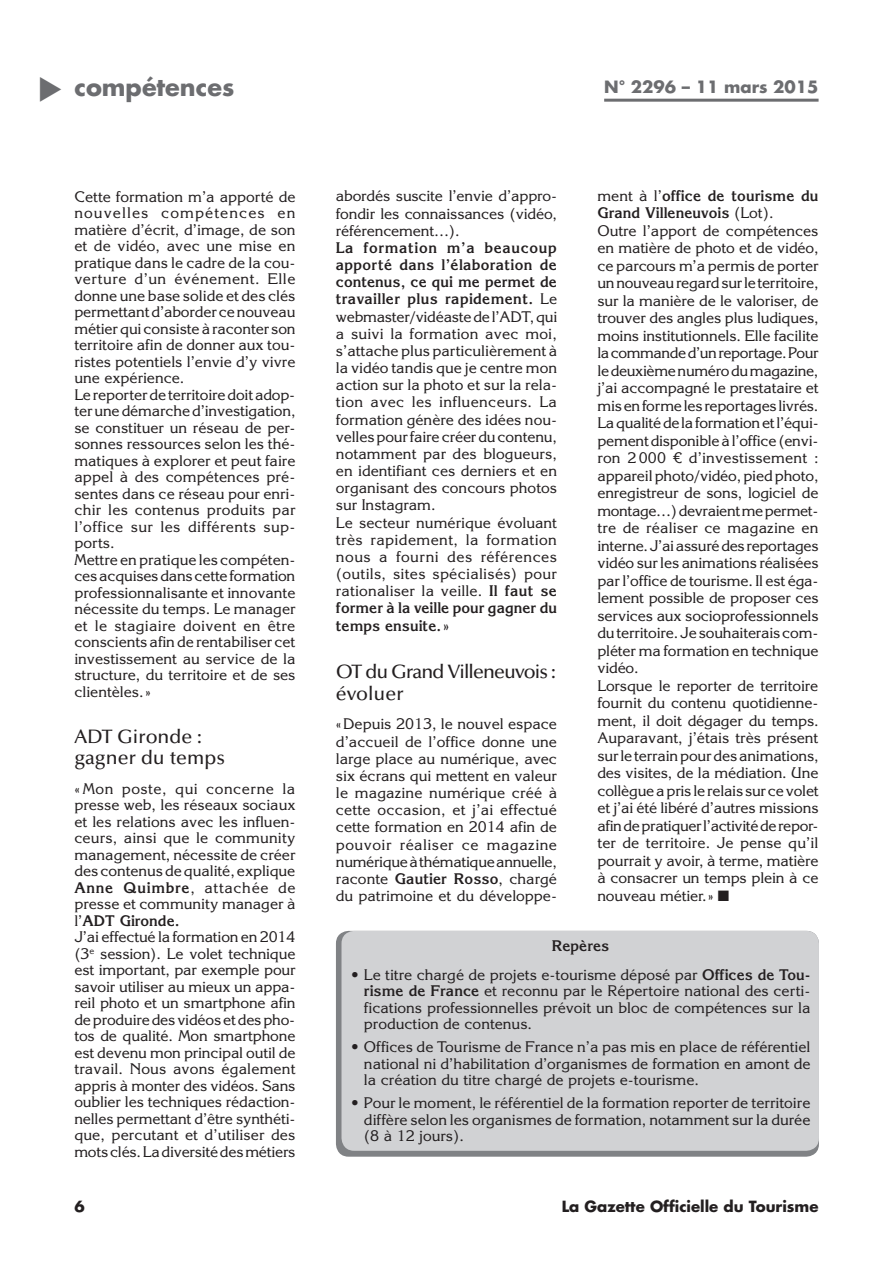
<style>
.page{position:relative;width:893px;height:1263px;background:#fff}
.page>*{position:absolute;margin:0;border:0;box-sizing:border-box;transform-origin:0 0}
.t1{font:700 24px "Futura Std";color:#6c6d70}
.t2{font:500 19.5px/21.6px "Optima LT Std";letter-spacing:-.045em;color:#231f20}
.t3{font:500 19.5px/21px "Optima LT Std";color:#231f20}
.t4{font:700 16.5px "Futura Std";color:#6c6d70}
.t5{font:15px/16.5px "Korinna Std";color:#231f20;text-align:justify}
.t6{font:700 15px "Futura Std";color:#231f20}
.t7{font:700 15px "Korinna Std";color:#231f20}
.s1{font-weight:700}
</style>
<div class="page">
<hr style="left:604px;top:99px;width:215px;height:3px;background:#6c6d70">
<div style="left:336px;top:931px;width:483px;height:226px;background:#808285;border-radius:13px"></div>
<div style="left:341px;top:931px;width:478px;height:220px;background:#d1d2d4;border-radius:13px"></div>
<h1 class="t1" style="left:74px;top:71px;width:161px">compétences</h1>
<p class="t5" style="left:74px;top:188px;width:223px;text-align:left">Cette formation m’a apporté de nouvelles compétences en matière d’écrit, d’image, de son et de vidéo, avec une mise en pratique dans le cadre de la cou&shy;verture d’un événement. Elle donne une base solide et des clés permettant d’aborder ce nouveau métier qui consiste à raconter son territoire afin de donner aux tou&shy;ristes potentiels l’envie d’y vivre une expérience.<br>Le reporter de territoire doit adop&shy;ter une démarche d’investigation, se constituer un réseau de per&shy;sonnes ressources selon les thé&shy;matiques à explorer et peut faire appel à des compétences pré&shy;sentes dans ce réseau pour enri&shy;chir les contenus produits par l’office sur les différents sup&shy;ports.<br>Mettre en pratique les compéten&shy;ces acquises dans cette formation professionnalisante et innovante nécessite du temps. Le manager et le stagiaire doivent en être conscients afin de rentabiliser cet investissement au service de la structure, du territoire et de ses clientèles.»</p>
<h2 class="t3" style="left:74px;top:727px;width:152px">ADT Gironde : gagner du temps</h2>
<p class="t5" style="left:74px;top:780px;width:223px;text-align:left">« Mon poste, qui concerne la presse web, les réseaux sociaux et les relations avec les influen&shy;ceurs, ainsi que le community management, nécessite de créer des contenus de qualité, explique<br><span class="s1">Anne Quimbre</span>, attachée de presse et community manager à l’<span class="s1">ADT Gironde.<br></span>J’ai effectué la formation en 2014 (3<sup>e</sup> session). Le volet technique est important, par exemple pour savoir utiliser au mieux un appa&shy;reil photo et un smartphone afin de produire des vidéos et des pho&shy;tos de qualité. Mon smartphone est devenu mon principal outil de travail. Nous avons également appris à monter des vidéos. Sans oublier les techniques rédaction&shy;nelles permettant d’être synthéti&shy;que, percutant et d’utiliser des mots clés. La diversité des métiers</p>
<p class="t4" style="left:604px;top:76px;width:216px">N° 2296 – 11 mars 2015</p>
<p class="t5" style="left:597px;top:187px;width:223px;line-height:17.5px;text-align:left">ment à l’<span class="s1">office de tourisme du<br>Grand Villeneuvois</span> (Lot).<br>Outre l’apport de compétences en matière de photo et de vidéo, ce parcours m’a permis de porter un nouveau regard sur le territoire, sur la manière de le valoriser, de trouver des angles plus ludiques, moins institutionnels. Elle facilite la commande d’un reportage. Pour le deuxième numéro du magazine, j’ai accompagné le prestataire et mis en forme les reportages livrés.<br>La qualité de la formation et l’équi&shy;pement disponible à l’office (envi&shy;ron 2000 € d’investissement : appareil photo/vidéo, pied photo, enregistreur de sons, logiciel de montage…) devraient me permet&shy;tre de réaliser ce magazine en interne. J’ai assuré des reportages vidéo sur les animations réalisées par l’office de tourisme. Il est éga&shy;lement possible de proposer ces services aux socioprofessionnels du territoire. Je souhaiterais com&shy;pléter ma formation en technique vidéo.<br>Lorsque le reporter de territoire fournit du contenu quotidienne&shy;ment, il doit dégager du temps.<br>Auparavant, j’étais très présent sur le terrain pour des animations, des visites, de la médiation. Une collègue a pris le relais sur ce volet et j’ai été libéré d’autres missions afin de pratiquer l’activité de repor&shy;ter de territoire. Je pense qu’il pourrait y avoir, à terme, matière à consacrer un temps plein à ce nouveau métier.» ■</p>
<p class="t7" style="left:552px;top:936px;width:59px">Repères</p>
<p class="t5" style="left:364px;top:966px;width:448px;text-indent:-14px">• Le titre chargé de projets e-tourisme déposé par <span class="s1">Offices de Tou&shy;risme de France</span> et reconnu par le Répertoire national des certi&shy;fications professionnelles prévoit un bloc de compétences sur la production de contenus.</p>
<p class="t5" style="left:364px;top:1039px;width:448px;text-indent:-14px">• Offices de Tourisme de France n’a pas mis en place de référentiel national ni d’habilitation d’organismes de formation en amont de la création du titre chargé de projets e-tourisme.</p>
<p class="t5" style="left:364px;top:1094px;width:448px;text-indent:-14px">• Pour le moment, le référentiel de la formation reporter de territoire diffère selon les organismes de formation, notamment sur la durée (8 à 12 jours).</p>
<p class="t5" style="left:336px;top:187px;width:223px;line-height:17.1px">abordés suscite l’envie d’appro&shy;fondir les connaissances (vidéo, référencement…).</p>
<p class="t5" style="left:336px;top:239px;width:223px;line-height:17.1px;text-align:left"><span class="s1">La formation m’a beaucoup apporté dans l’élaboration de contenus, ce qui me permet de travailler plus rapidement.</span> Le webmaster/vidéaste de l’ADT, qui a suivi la formation avec moi, s’attache plus particulièrement à la vidéo tandis que je centre mon action sur la photo et sur la rela&shy;tion avec les influenceurs. La formation génère des idées nou&shy;velles pour faire créer du contenu, notamment par des blogueurs, en identifiant ces derniers et en organisant des concours photos sur Instagram.<br>Le secteur numérique évoluant très rapidement, la formation nous a fourni des références (outils, sites spécialisés) pour rationaliser la veille. <span class="s1">Il faut se former à la veille pour gagner du temps ensuite. »</span></p>
<h2 class="t2" style="left:336px;top:661px;width:222px">OT du Grand Villeneuvois : évoluer</h2>
<p class="t5" style="left:336px;top:715px;width:223px;line-height:17.1px">«Depuis 2013, le nouvel espace d’accueil de l’office donne une large place au numérique, avec six écrans qui mettent en valeur le magazine numérique créé à cette occasion, et j’ai effectué cette formation en 2014 afin de pouvoir réaliser ce magazine numérique à thématique annuelle, raconte <span class="s1">Gautier Rosso</span>, chargé du patrimoine et du développe-</p>
<p class="t6" style="left:74px;top:1196px;width:12px">6</p>
<p class="t6" style="left:562px;top:1196px;width:258px">La Gazette Officielle du Tourisme</p>
</div>
